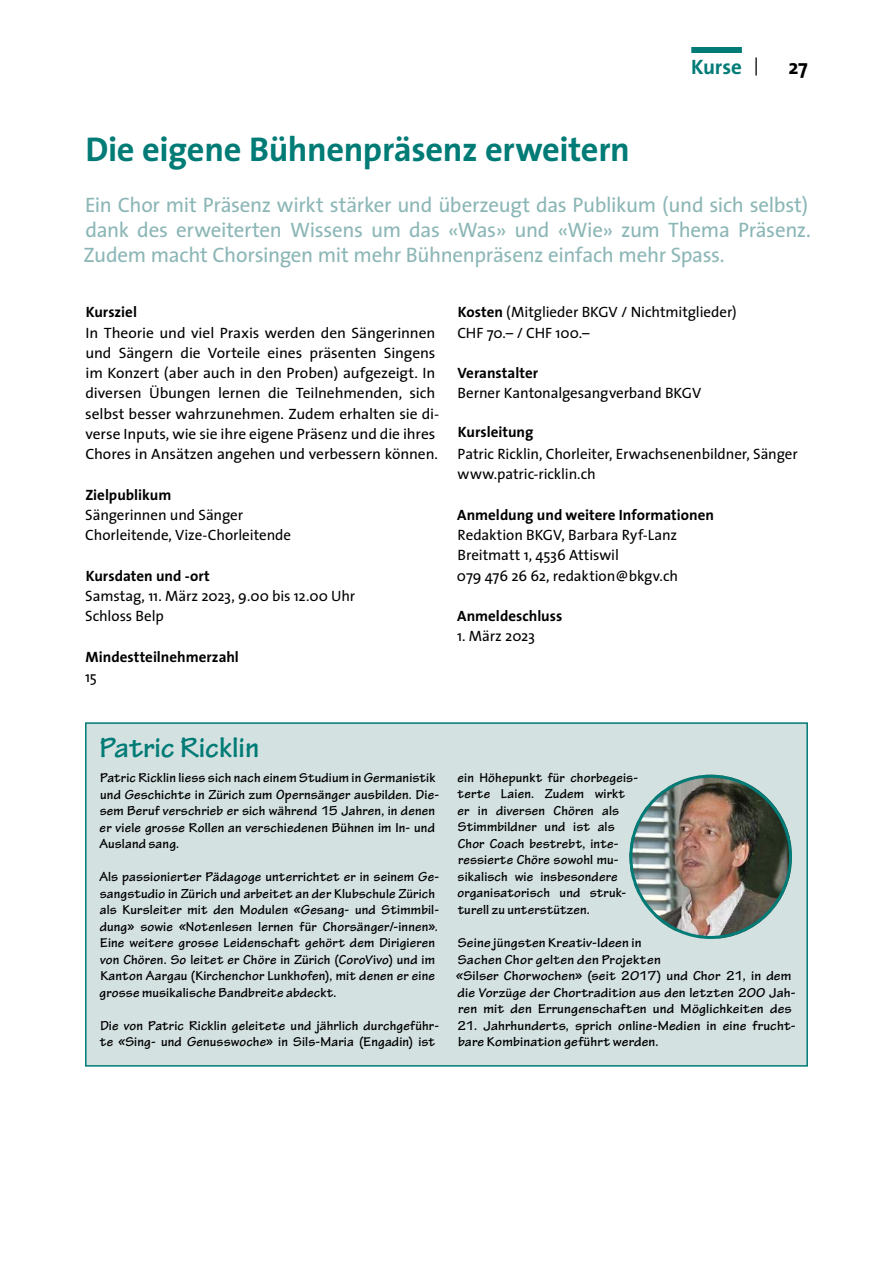
<style>
.page{position:relative;width:893px;height:1263px;background:#fff}
.page>*{position:absolute;margin:0;border:0;box-sizing:border-box;transform-origin:0 0}
.t1{font:700 34.5px "The Sans";letter-spacing:-.01em;color:#007b76}
.t2{font:700 30px "Tekton Pro";color:#007b76}
.t3{font:21px/25.2px "The Sans";letter-spacing:-.015em;color:#8cb6b6}
.t4{font:700 21px "The Sans";color:#007b76}
.t5{font:700 21px "The Sans";color:#000}
.t6{font:15px/20.2px "The Sans";letter-spacing:-.005em;color:#000}
.t7{font:700 15px "The Sans";color:#000}
.t8{font:700 13.8px/16.5px "Tekton Pro";letter-spacing:.01em;color:#000}
.s1{font-weight:400;font-size:18px;color:#000}
.s2{font-weight:700}
</style>
<div class="page">
<div style="left:691px;top:47px;width:51px;height:6px;background:#007b76"></div>
<div style="left:86px;top:723px;width:721px;height:343px;background:#d4e1e1"></div>
<div style="left:85px;top:722px;width:723px;height:344px;border:2px solid #007b76"></div>
<img style="left:629px;top:775px;width:163px;height:164px">
<div style="left:629px;top:775px;width:163px;height:164px;border:3px solid #007b76;border-radius:50%"></div>
<h3 class="t4" style="left:691px;top:58px;width:69px">Kurse <span class="s1">|</span></h3>
<h3 class="t5" style="left:788px;top:58px;width:21px">27</h3>
<h1 class="t1" style="left:85px;top:135px;width:546px">Die eigene Bühnenpräsenz erweitern</h1>
<h3 class="t3" style="left:83px;top:194px;width:729px">Ein Chor mit Präsenz wirkt stärker und überzeugt das Publikum (und sich selbst) dank des erweiterten Wissens um das «Was» und «Wie» zum Thema Präsenz.<br>Zudem macht Chorsingen mit mehr Bühnenpräsenz einfach mehr Spass.</h3>
<p class="t7" style="left:86px;top:306px;width:53px">Kursziel</p>
<p class="t6" style="left:85px;top:324px;width:355px">In Theorie und viel Praxis werden den Sängerinnen und Sängern die Vorteile eines präsenten Singens im Konzert (aber auch in den Proben) aufgezeigt. In diversen Übungen lernen die Teilnehmenden, sich selbst besser wahrzunehmen. Zudem erhalten sie di&shy;verse Inputs, wie sie ihre eigene Präsenz und die ihres Chores in Ansätzen angehen und verbessern können.</p>
<p class="t7" style="left:85px;top:488px;width:88px">Zielpublikum</p>
<p class="t6" style="left:85px;top:506px;width:207px">Sängerinnen und Sänger<br>Chorleitende, Vize-Chorleitende</p>
<p class="t7" style="left:86px;top:569px;width:126px">Kursdaten und -ort</p>
<p class="t6" style="left:85px;top:587px;width:271px">Samstag, 11. März 2023, 9.00 bis 12.00 Uhr<br>Schloss Belp</p>
<p class="t7" style="left:86px;top:650px;width:155px">Mindestteilnehmerzahl</p>
<p class="t6" style="left:85px;top:668px;width:13px">15</p>
<p class="t6" style="left:457px;top:303px;width:281px"><span class="s2">Kosten</span> (Mitglieder BKGV / Nichtmitglieder)<br>CHF 70.– / CHF 100.–</p>
<p class="t7" style="left:457px;top:367px;width:82px">Veranstalter</p>
<p class="t6" style="left:458px;top:384px;width:245px">Berner Kantonalgesangverband BKGV</p>
<p class="t7" style="left:458px;top:425px;width:77px">Kursleitung</p>
<p class="t6" style="left:458px;top:445px;width:342px">Patric Ricklin, Chorleiter, Erwachsenenbildner, Sänger www.patric-ricklin.ch</p>
<p class="t7" style="left:457px;top:508px;width:258px">Anmeldung und weitere Informationen</p>
<p class="t6" style="left:457px;top:526px;width:223px">Redaktion BKGV, Barbara Ryf-Lanz<br>Breitmatt 1, 4536 Attiswil<br>079 476 26 62, redaktion@bkgv.ch</p>
<p class="t7" style="left:457px;top:610px;width:107px">Anmeldeschluss</p>
<p class="t6" style="left:457px;top:627px;width:79px">1. März 2023</p>
<h2 class="t2" style="left:100px;top:736px;width:161px">Patric Ricklin</h2>
<p class="t8" style="left:99px;top:771px;width:341px">Patric Ricklin liess sich nach einem Studium in Germanistik und Geschichte in Zürich zum Opernsänger ausbilden. Die&shy;sem Beruf verschrieb er sich während 15 Jahren, in denen er viele grosse Rollen an verschiedenen Bühnen im In- und Ausland sang.</p>
<p class="t8" style="left:99px;top:870px;width:341px">Als passionierter Pädagoge unterrichtet er in seinem Ge&shy;sangstudio in Zürich und arbeitet an der Klubschule Zürich als Kursleiter mit den Modulen «Gesang- und Stimmbil&shy;dung» sowie «Notenlesen lernen für Chorsänger/-innen».<br>Eine weitere grosse Leidenschaft gehört dem Dirigieren von Chören. So leitet er Chöre in Zürich (CoroVivo) und im Kanton Aargau (Kirchenchor Lunkhofen), mit denen er eine grosse musikalische Bandbreite abdeckt.</p>
<p class="t8" style="left:100px;top:1018px;width:341px">Die von Patric Ricklin geleitete und jährlich durchgeführ&shy;te «Sing- und Genusswoche» in Sils-Maria (Engadin) ist</p>
<p class="t8" style="left:457px;top:771px;width:182px">ein Höhepunkt für chorbegeis&shy;terte Laien. Zudem wirkt er in diversen Chören als<br>Stimmbildner und ist als<br>Chor Coach bestrebt, inte&shy;ressierte Chöre sowohl mu&shy;sikalisch wie insbesondere organisatorisch und struk&shy;turell zu unterstützen.</p>
<p class="t8" style="left:456px;top:936px;width:341px">Seine jüngsten Kreativ-Ideen in<br>Sachen Chor gelten den Projekten<br>«Silser Chorwochen» (seit 2017) und Chor 21, in dem die Vorzüge der Chortradition aus den letzten 200 Jah&shy;ren mit den Errungenschaften und Möglichkeiten des</p>
<p class="t8" style="left:457px;top:1018px;width:340px">21. Jahrhunderts, sprich online-Medien in eine frucht&shy;bare Kombination geführt werden.</p>
</div>
